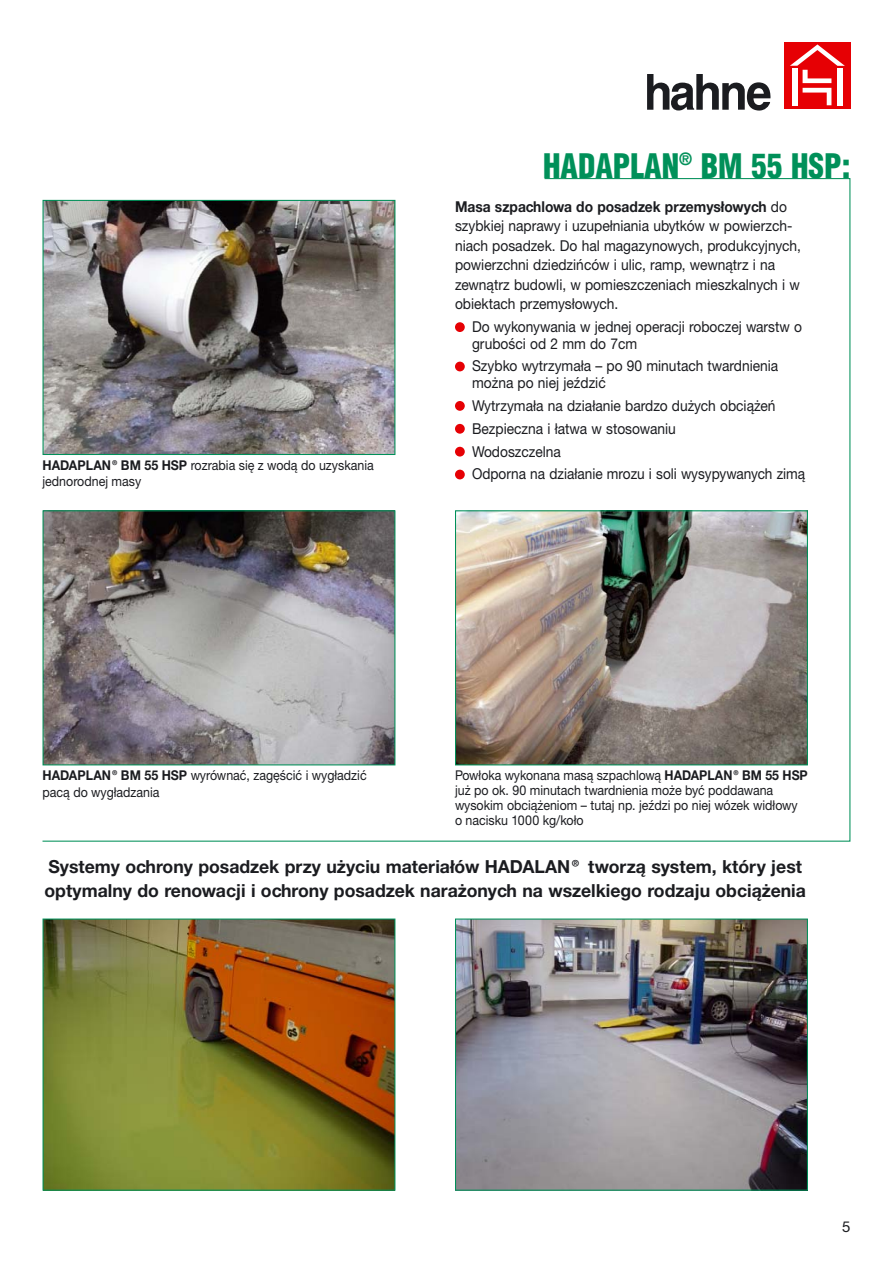
<style>
.page{position:relative;width:893px;height:1263px;background:#fff}
.page>*{position:absolute;margin:0;border:0;box-sizing:border-box;transform-origin:0 0}
.t1{font:900 33px "Helvetica Condensed CE";color:#009059;scale:.95 1}
.t2{font:700 18px/24px "Helvetica Neue CE";color:#1b1c20}
.t3{font:15px/19.5px "Helvetica Neue CE";color:#1b1c20;scale:.92 1}
.t4{font:15px "Helvetica Neue CE";color:#1b1c20}
.t5{font:13.5px/15px "Helvetica Neue CE";color:#1b1c20;scale:.91 1}
.t6{font:13.5px/16.5px "Helvetica Neue CE";color:#1b1c20;scale:.92 1}
.s1{font-weight:700}
</style>
<div class="page">
<div style="left:784px;top:43px;width:66px;height:66px;background:#e60004"></div>
<svg style="left:790px;top:44px;width:55px;height:61px"></svg>
<div style="left:792px;top:68px;width:5px;height:37px;background:#fff"></div>
<div style="left:837px;top:68px;width:6px;height:37px;background:#fff"></div>
<svg style="left:647px;top:74px;width:124px;height:37px"></svg>
<svg style="left:42px;top:178px;width:809px;height:664px"></svg>
<img style="left:45px;top:512px;width:348px;height:251px">
<div style="left:43px;top:510px;width:352px;height:255px;border:1px solid #009059"></div>
<img style="left:45px;top:920px;width:348px;height:269px">
<div style="left:43px;top:918px;width:352px;height:273px;border:1px solid #009059"></div>
<img style="left:457px;top:512px;width:349px;height:251px">
<div style="left:455px;top:510px;width:353px;height:255px;border:1px solid #009059"></div>
<img style="left:457px;top:920px;width:349px;height:269px">
<div style="left:455px;top:918px;width:353px;height:273px;border:1px solid #009059"></div>
<img style="left:45px;top:202px;width:348px;height:251px">
<div style="left:43px;top:200px;width:352px;height:255px;border:1px solid #009059"></div>
<div style="left:455px;top:322px;width:10px;height:10px;background:#e60004;border-radius:50%"></div>
<div style="left:455px;top:362px;width:10px;height:9px;background:#e60004;border-radius:50%"></div>
<div style="left:455px;top:401px;width:10px;height:10px;background:#e60004;border-radius:50%"></div>
<div style="left:455px;top:424px;width:10px;height:10px;background:#e60004;border-radius:50%"></div>
<div style="left:455px;top:447px;width:10px;height:9px;background:#e60004;border-radius:50%"></div>
<div style="left:455px;top:470px;width:10px;height:9px;background:#e60004;border-radius:50%"></div>
<p class="t6" style="left:43px;top:458px;width:362px"><span class="s1">HADAPLAN®BM 55 HSP</span> rozrabia się z wodą do uzyskania jednorodnej masy</p>
<h1 class="t1" style="left:543px;top:153px;width:325px">HADAPLAN<sup>®</sup> BM 55 HSP:</h1>
<p class="t3" style="left:455px;top:198px;width:377px"><span class="s1">Masa szpachlowa do posadzek przemysłowych</span> do szybkiej naprawy i uzupełniania ubytków w powierzch&shy;niach posadzek. Do hal magazynowych, produkcyjnych, powierzchni dziedzińców i ulic, ramp, wewnątrz i na zewnątrz budowli, w pomieszczeniach mieszkalnych i w obiektach przemysłowych.</p>
<p class="t3" style="left:472px;top:320px;width:360px;line-height:16.5px">Do wykonywania w jednej operacji roboczej warstw o grubości od 2 mm do 7cm</p>
<p class="t3" style="left:472px;top:359px;width:334px;line-height:16.5px">Szybko wytrzymała – po 90 minutach twardnienia można po niej jeździć</p>
<p class="t3" style="left:472px;top:395px;width:364px;line-height:23px">Wytrzymała na działanie bardzo dużych obciążeń Bezpieczna i łatwa w stosowaniu<br>Wodoszczelna<br>Odporna na działanie mrozu i soli wysypywanych zimą</p>
<p class="t6" style="left:43px;top:768px;width:354px"><span class="s1">HADAPLAN®BM 55 HSP</span> wyrównać, zagęścić i wygładzić pacą do wygładzania</p>
<p class="t5" style="left:455px;top:769px;width:389px">Powłoka wykonana masą szpachlową <span class="s1">HADAPLAN®BM 55 HSP </span>już po ok. 90 minutach twardnienia może być poddawana wysokim obciążeniom – tutaj np. jeździ po niej wózek widłowy o nacisku 1000 kg/koło</p>
<p class="t2" style="left:44px;top:856px;width:763px">Systemy ochrony posadzek przy użyciu materiałów HADALAN® tworzą system, który jest optymalny do renowacji i ochrony posadzek narażonych na wszelkiego rodzaju obciążenia</p>
<p class="t4" style="left:842px;top:1221px;width:10px">5</p>
</div>
